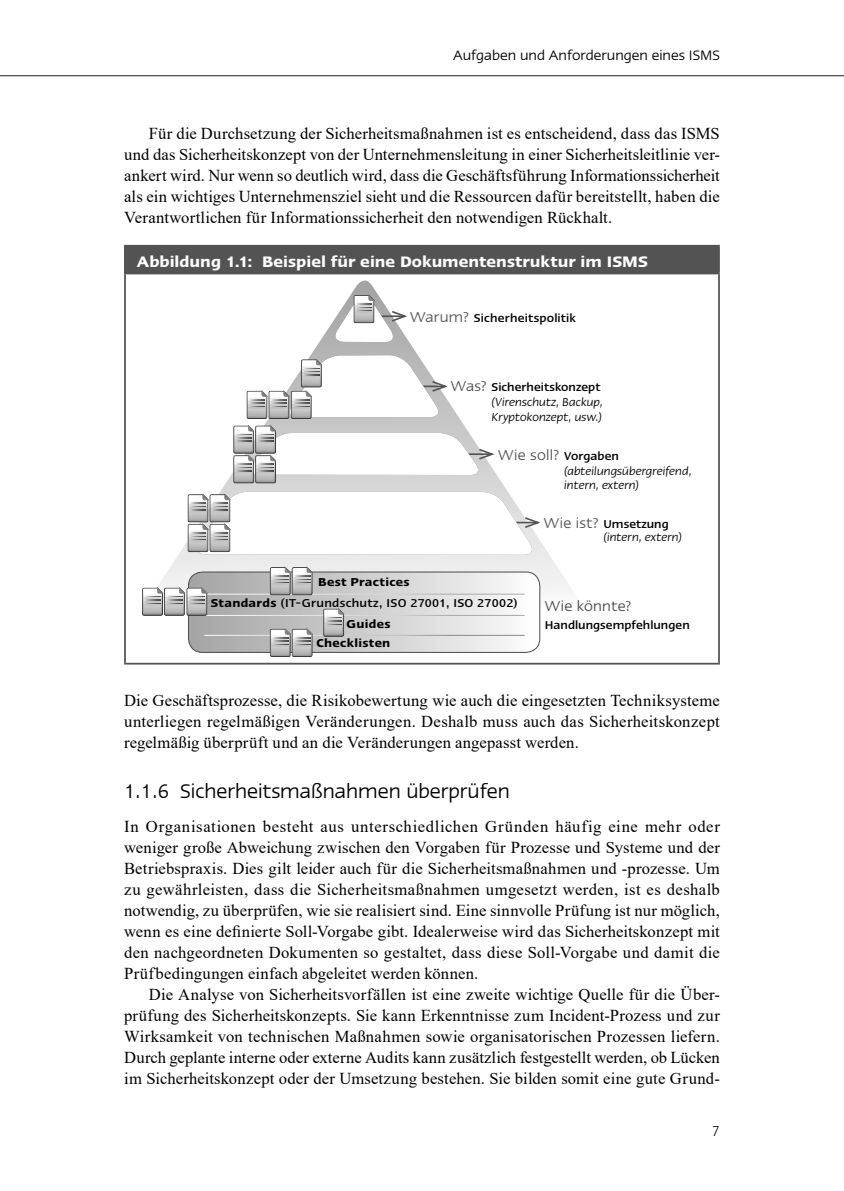
<style>
.page{position:relative;width:844px;height:1191px;background:#fff}
.page>*{position:absolute;margin:0;border:0;box-sizing:border-box;transform-origin:0 0}
.t1{font:22.75px "Linotype Ergo";color:#000}
.t2{font:600 17.5px "Linotype Ergo";letter-spacing:.005em;color:#fff}
.LT_INDESIGN{font:16.62px/21px "Times New Roman";letter-spacing:.01em;color:#000;text-align:justify}
.LT_INDESIGN_Folge{font:16.62px/21px "Times New Roman";letter-spacing:.005em;color:#000;text-align:justify}
.t3{font:16.45px "Linotype Ergo";letter-spacing:.02em;color:#535353}
.t4{font:16.45px "Linotype Ergo";letter-spacing:.015em;color:#4b4b4b}
.t5{font:15.75px "Linotype Ergo";color:#000}
.t6{font:300 14px "Avenir LT Pro";color:#000}
.t7{font:italic 13.12px/14.9px "Linotype Ergo";color:#000}
.t8{font:500 13.12px "Linotype Ergo";letter-spacing:.015em;color:#000}
.t9{font:600 13.12px "Linotype Ergo";letter-spacing:.02em;color:#000}
.s1{font-weight:400;font-size:16.45px;color:#535353}
.s2{font-style:normal;font-size:16.45px;color:#535353}
.s3{font-weight:500;font-style:normal}
.s4{font-weight:500;font-size:13.12px;color:#000}
.s5{font-weight:600}
</style>
<div class="page">
<hr style="left:0;top:75px;width:843px;height:1px;background:#535353">
<div style="left:125px;top:246px;width:593px;height:27px;background:#535353"></div>
<hr style="left:124px;top:245px;width:595px;height:2px;background:#535353">
<hr style="left:124px;top:247px;width:2px;height:26px;background:#535353">
<svg style="left:718px;top:247px;width:1px;height:26px"></svg>
<hr style="left:124px;top:273px;width:595px;height:1px;background:#535353">
<hr style="left:124px;top:274px;width:2px;height:389px;background:#535353">
<hr style="left:718px;top:274px;width:1px;height:389px;background:#535353">
<hr style="left:124px;top:663px;width:595px;height:1px;background:#535353">
<svg style="left:171px;top:326px;width:401px;height:292px"></svg>
<div style="left:337px;top:282px;width:51px;height:43px;background:#000;opacity:.35"></div>
<div style="left:355px;top:280px;width:21px;height:37px;background:#535353;opacity:.75"></div>
<svg style="left:330px;top:295px;width:79px;height:47px"></svg>
<div style="left:285px;top:346px;width:50px;height:44px;background:#000;opacity:.35"></div>
<div style="left:303px;top:344px;width:21px;height:37px;background:#535353;opacity:.75"></div>
<div style="left:231px;top:377px;width:50px;height:44px;background:#fff"></div>
<div style="left:275px;top:377px;width:50px;height:44px;background:#c5c5c5"></div>
<svg style="left:246px;top:355px;width:204px;height:64px"></svg>
<div style="left:217px;top:412px;width:51px;height:44px;background:#fff"></div>
<div style="left:235px;top:411px;width:21px;height:36px;background:#fff"></div>
<div style="left:239px;top:412px;width:51px;height:44px;background:#000;opacity:.35"></div>
<div style="left:257px;top:411px;width:21px;height:36px;background:#535353;opacity:.75"></div>
<div style="left:217px;top:442px;width:51px;height:43px;background:#fff"></div>
<div style="left:232px;top:468px;width:22px;height:6px;background:#000;opacity:.55"></div>
<div style="left:239px;top:442px;width:51px;height:43px;background:#000;opacity:.35"></div>
<svg style="left:233px;top:425px;width:264px;height:58px"></svg>
<div style="left:254px;top:554px;width:50px;height:43px;background:#ebebeb"></div>
<div style="left:276px;top:554px;width:50px;height:43px;background:#ebebeb"></div>
<svg style="left:142px;top:566px;width:397px;height:91px"></svg>
<div style="left:172px;top:481px;width:50px;height:43px;background:#fff"></div>
<div style="left:189px;top:479px;width:22px;height:37px;background:#fff"></div>
<div style="left:186px;top:500px;width:22px;height:6px;background:#ccc"></div>
<div style="left:186px;top:504px;width:22px;height:5px;background:#ccc"></div>
<div style="left:186px;top:507px;width:22px;height:6px;background:#cbcbcb"></div>
<div style="left:193px;top:481px;width:51px;height:43px;background:#000;opacity:.35"></div>
<div style="left:211px;top:479px;width:22px;height:37px;background:#535353;opacity:.75"></div>
<div style="left:172px;top:511px;width:50px;height:43px;background:#000;opacity:.35"></div>
<div style="left:186px;top:530px;width:22px;height:6px;background:#ccc"></div>
<div style="left:186px;top:533px;width:22px;height:6px;background:#ccc"></div>
<div style="left:186px;top:537px;width:22px;height:5px;background:#ccc"></div>
<svg style="left:188px;top:492px;width:354px;height:63px"></svg>
<p class="t5" style="left:453px;top:46px;width:268px">Aufgaben und Anforderungen eines ISMS</p>
<p class="LT_INDESIGN_Folge" style="left:124px;top:122px;width:597px;text-indent:25px">Für die Durchsetzung der Sicherheitsmaßnahmen ist es entscheidend, dass das ISMS und das Sicherheitskonzept von der Unternehmensleitung in einer Sicherheitsleitlinie ver&shy;ankert wird. Nur wenn so deutlich wird, dass die Geschäftsführung Informationssicherheit als ein wichtiges Unternehmensziel sieht und die Ressourcen dafür bereitstellt, haben die Verantwortlichen für Informationssicherheit den notwendigen Rückhalt.</p>
<p class="t2" style="left:137px;top:252px;width:512px">Abbildung 1.1: Beispiel für eine Dokumentenstruktur im ISMS</p>
<p class="t8" style="left:410px;top:311px;width:167px"><span class="s1">Warum?</span> Sicherheitspolitik</p>
<p class="t7" style="left:491px;top:380px;width:113px;text-indent:-41px"><span class="s2">Was?</span> <span class="s3">Sicherheitskonzept </span>(Virenschutz, Backup,<br>Kryptokonzept, usw.)</p>
<p class="t3" style="left:498px;top:446px;width:122px">Wie soll? <span class="s4">Vorgaben</span></p>
<p class="t7" style="left:564px;top:463px;width:129px">(abteilungsübergreifend, intern, extern)</p>
<p class="t7" style="left:603px;top:517px;width:80px;line-height:13.1px;text-indent:-60px"><span class="s2">Wie ist?</span> <span class="s3">Umsetzung </span>(intern, extern)</p>
<p class="t9" style="left:318px;top:575px;width:93px">Best Practices</p>
<p class="t8" style="left:211px;top:596px;width:308px"><span class="s5">Standards</span> (IT-Grundschutz, ISO 27001, ISO 27002)</p>
<p class="t9" style="left:346px;top:617px;width:45px">Guides</p>
<p class="t9" style="left:316px;top:636px;width:75px">Checklisten</p>
<p class="t4" style="left:544px;top:597px;width:88px">Wie könnte?</p>
<p class="t8" style="left:544px;top:618px;width:146px">Handlungsempfehlungen</p>
<p class="LT_INDESIGN" style="left:124px;top:689px;width:597px">Die Geschäftsprozesse, die Risikobewertung wie auch die eingesetzten Techniksysteme unterliegen regelmäßigen Veränderungen. Deshalb muss auch das Sicherheitskonzept regelmäßig überprüft und an die Veränderungen angepasst werden.</p>
<p class="t1" style="left:124px;top:778px;width:387px">1.1.6 Sicherheitsmaßnahmen überprüfen</p>
<p class="LT_INDESIGN" style="left:124px;top:815px;width:597px">In Organisationen besteht aus unterschiedlichen Gründen häufig eine mehr oder weniger große Abweichung zwischen den Vorgaben für Prozesse und Systeme und der Betriebspraxis. Dies gilt leider auch für die Sicherheitsmaßnahmen und ‑prozesse. Um zu gewährleisten, dass die Sicherheitsmaßnahmen umgesetzt werden, ist es deshalb notwendig, zu überprüfen, wie sie realisiert sind. Eine sinnvolle Prüfung ist nur möglich, wenn es eine definierte Soll-Vorgabe gibt. Idealerweise wird das Sicherheitskonzept mit den nachgeordneten Dokumenten so gestaltet, dass diese Soll-Vorgabe und damit die Prüfbedingungen einfach abgeleitet werden können.</p>
<p class="LT_INDESIGN_Folge" style="left:124px;top:983px;width:597px;text-indent:25px">Die Analyse von Sicherheitsvorfällen ist eine zweite wichtige Quelle für die Über&shy;prüfung des Sicherheitskonzepts. Sie kann Erkenntnisse zum Incident-Prozess und zur Wirksamkeit von technischen Maßnahmen sowie organisatorischen Prozessen liefern.<br>Durch geplante interne oder externe Audits kann zusätzlich festgestellt werden, ob Lücken im Sicherheitskonzept oder der Umsetzung bestehen. Sie bilden somit eine gute Grund-</p>
<p class="t6" style="left:712px;top:1123px;width:9px">7</p>
</div>
